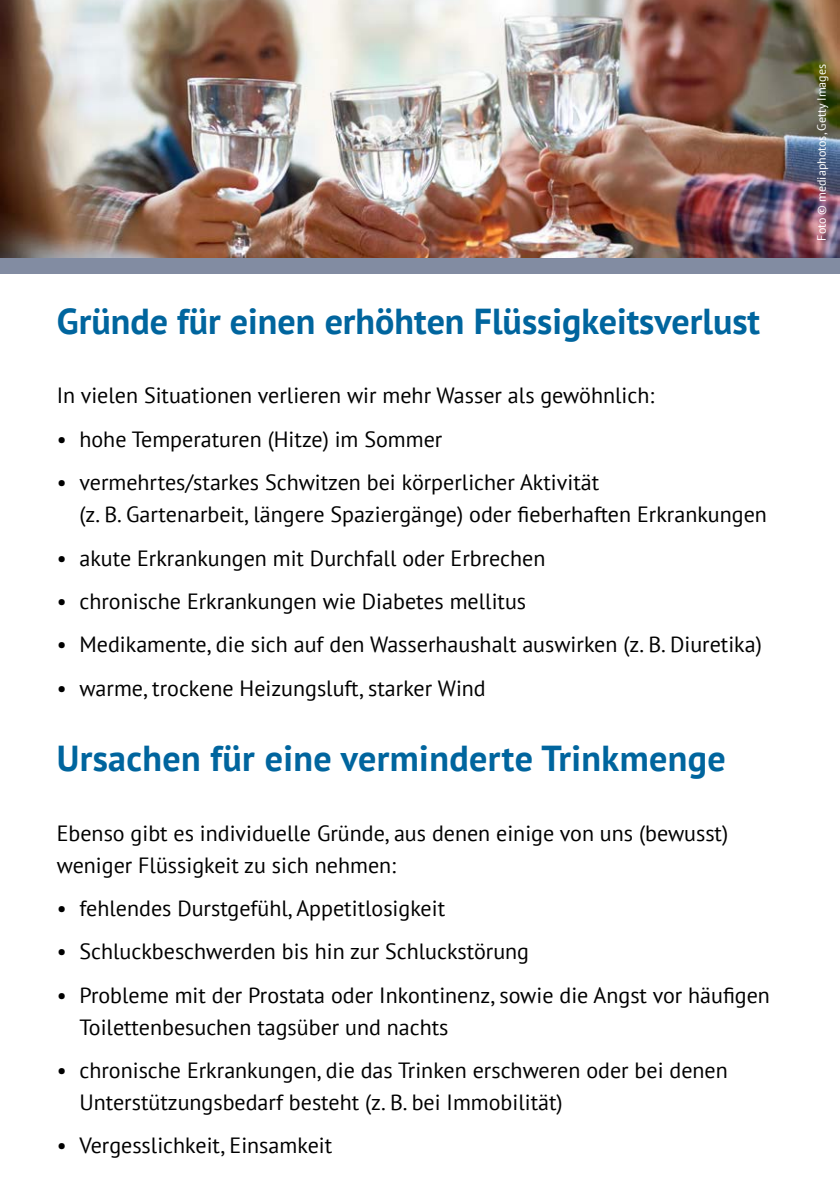
<style>
.page{position:relative;width:840px;height:1191px;background:#fff}
.page>*{position:absolute;margin:0;border:0;box-sizing:border-box;transform-origin:0 0}
.t1{font:700 36px "PT Sans";color:#00659e}
.t2{font:22px/32px "PT Sans";color:#000}
.t3{font:12px "PT Sans";color:#fff}
</style>
<div class="page">
<img style="left:0;top:0;width:839px;height:258px">
<div style="left:0;top:258px;width:839px;height:16px;background:#828ca2"></div>
<h1 class="t1" style="left:57px;top:297px;width:704px">Gründe für einen erhöhten Flüssigkeitsverlust</h1>
<p class="t2" style="left:57px;top:379px;width:598px">In vielen Situationen verlieren wir mehr Wasser als gewöhnlich:</p>
<p class="t2" style="left:57px;top:422px;width:387px">• hohe Temperaturen (Hitze) im Sommer</p>
<p class="t2" style="left:79px;top:466px;width:688px;text-indent:-23px">• vermehrtes/starkes Schwitzen bei körperlicher Aktivität<br>(z. B. Gartenarbeit, längere Spaziergänge) oder fieberhaften Erkrankungen</p>
<p class="t2" style="left:57px;top:541px;width:490px">• akute Erkrankungen mit Durchfall oder Erbrechen</p>
<p class="t2" style="left:57px;top:584px;width:470px">• chronische Erkrankungen wie Diabetes mellitus</p>
<p class="t2" style="left:57px;top:628px;width:706px">• Medikamente, die sich auf den Wasserhaushalt auswirken (z. B. Diuretika)</p>
<p class="t2" style="left:57px;top:671px;width:430px">• warme, trockene Heizungsluft, starker Wind</p>
<h1 class="t1" style="left:57px;top:734px;width:670px">Ursachen für eine verminderte Trinkmenge</h1>
<p class="t2" style="left:57px;top:816px;width:672px">Ebenso gibt es individuelle Gründe, aus denen einige von uns (bewusst) weniger Flüssigkeit zu sich nehmen:</p>
<p class="t2" style="left:57px;top:891px;width:390px">• fehlendes Durstgefühl, Appetitlosigkeit</p>
<p class="t2" style="left:57px;top:935px;width:473px">• Schluckbeschwerden bis hin zur Schluckstörung</p>
<p class="t2" style="left:79px;top:978px;width:691px;text-indent:-23px">• Probleme mit der Prostata oder Inkontinenz, sowie die Angst vor häufigen<br>Toilettenbesuchen tagsüber und nachts</p>
<p class="t2" style="left:79px;top:1053px;width:649px;text-indent:-23px">• chronische Erkrankungen, die das Trinken erschweren oder bei denen<br>Unterstützungsbedarf besteht (z. B. bei Immobilität)</p>
<p class="t2" style="left:57px;top:1129px;width:277px">• Vergesslichkeit, Einsamkeit</p>
<p class="t3" style="left:813px;top:241px;width:178px;rotate:-90deg">Foto © mediaphotos, Getty Images</p>
</div>
